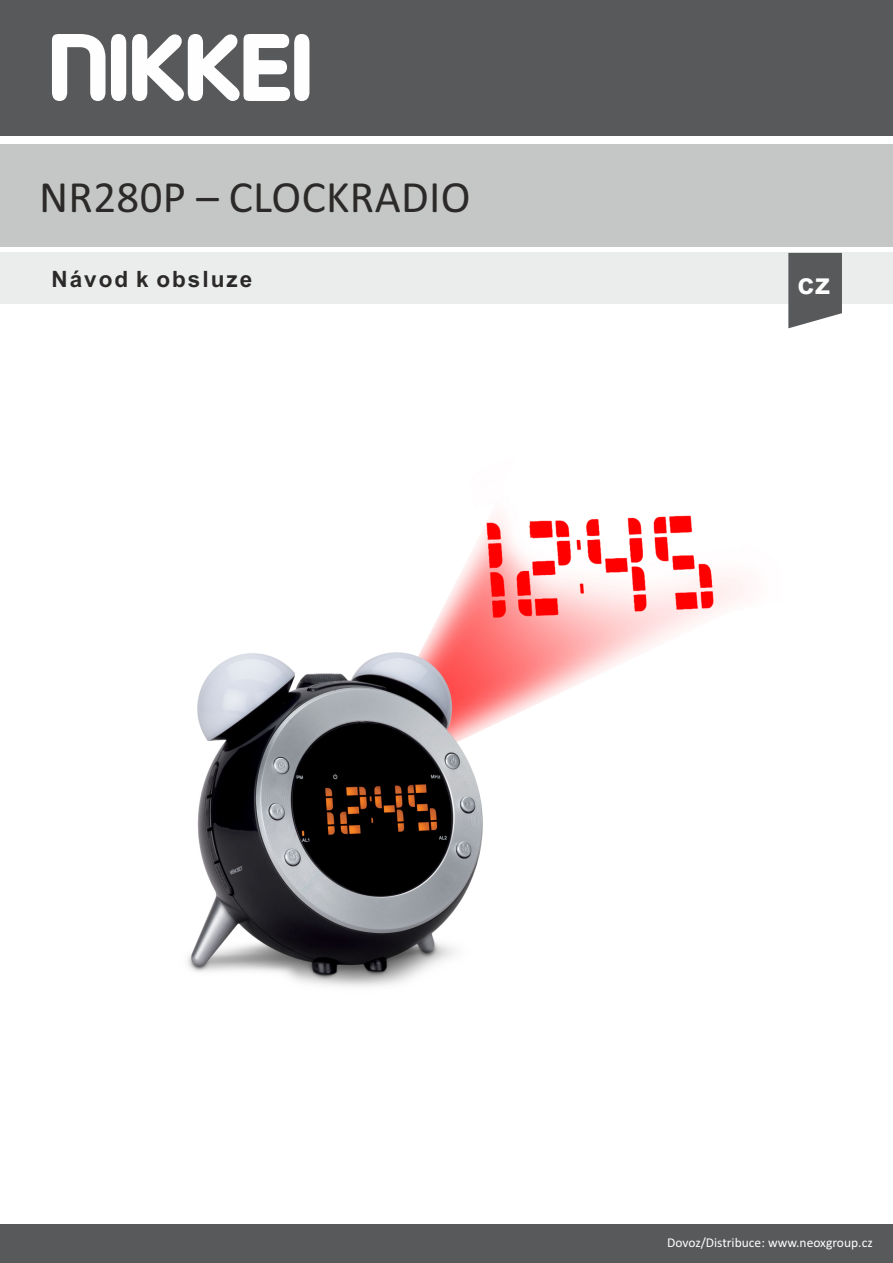
<style>
.page{position:relative;width:893px;height:1263px;background:#fff}
.page>*{position:absolute;margin:0;border:0;box-sizing:border-box;transform-origin:0 0}
.t1{font:45px "Calibri";letter-spacing:.01em;color:#2b2a29}
.t2{font:700 30px "Arial";color:#fefefe}
.t3{font:700 22.5px "Arial";letter-spacing:.09em;color:#2b2a29}
.t4{font:13.5px "Calibri";color:#fefefe}
</style>
<div class="page">
<div style="left:0;top:0;width:893px;height:136px;background:#58595b"></div>
<div style="left:0;top:1224px;width:893px;height:39px;background:#58595b"></div>
<div style="left:0;top:144px;width:893px;height:102px;background:#c5c6c6"></div>
<div style="left:0;top:253px;width:893px;height:51px;background:#ebecec"></div>
<svg style="left:788px;top:253px;width:54px;height:75px;background:#696a6b"></svg>
<svg style="left:52px;top:34px;width:53px;height:67px"></svg>
<svg style="left:111px;top:34px;width:15px;height:67px"></svg>
<svg style="left:132px;top:34px;width:177px;height:67px"></svg>
<img style="left:187px;top:515px;width:559px;height:472px">
<h1 class="t1" style="left:39px;top:178px;width:433px">NR280P – CLOCKRADIO</h1>
<h3 class="t3" style="left:51px;top:270px;width:202px">Návod k obsluze</h3>
<h2 class="t2" style="left:797px;top:272px;width:34px">cz</h2>
<p class="t4" style="left:667px;top:1237px;width:207px">Dovoz/Distribuce: www.neoxgroup.cz</p>
</div>
